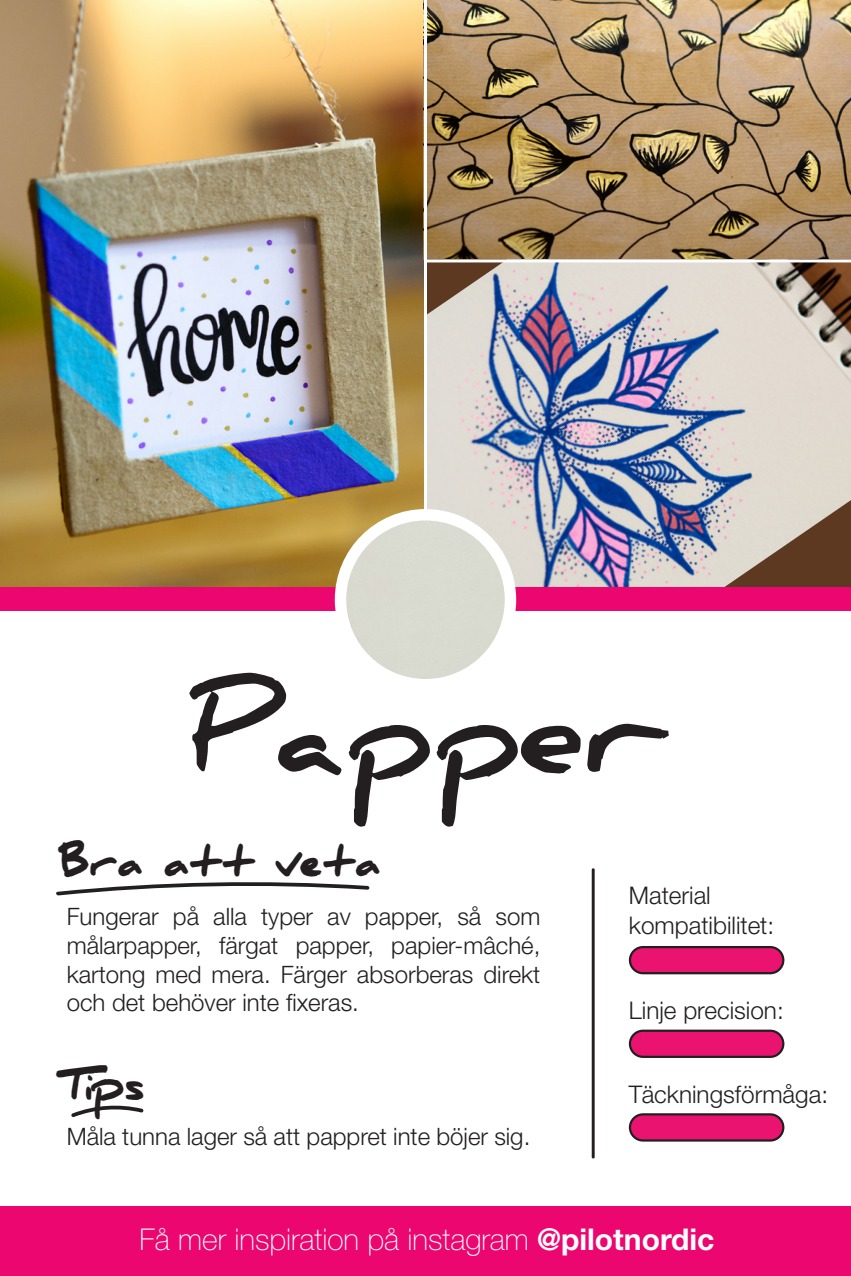
<style>
.page{position:relative;width:851px;height:1276px;background:#fff}
.page>*{position:absolute;margin:0;border:0;box-sizing:border-box;transform-origin:0 0}
.t1{font:700 126px "Daniel";color:#231f20}
.t2{font:900 39.6px "Daniel";color:#231f20}
.t3{font:100 30px "Helvetica Neue LT Std";color:#fff}
.t4{font:300 24.3px "Helvetica Neue LT Std";color:#231f20}
.t5{font:300 24px/28.8px "Helvetica Neue LT Std";color:#231f20;text-align:justify}
.s1{font-weight:700}
</style>
<div class="page">
<img style="left:0;top:0;width:424px;height:587px">
<img style="left:427px;top:0;width:423px;height:259px">
<img style="left:427px;top:262px;width:423px;height:325px">
<div style="left:0;top:587px;width:850px;height:23px;background:#ec066f"></div>
<div style="left:335px;top:509px;width:181px;height:181px;background:#fff;border-radius:50%"></div>
<div style="left:346px;top:520px;width:158px;height:159px;background:#d9dbd0;border-radius:79px"></div>
<div style="left:0;top:1206px;width:850px;height:70px;background:#ec066f"></div>
<svg style="left:591px;top:868px;width:3px;height:291px"></svg>
<div style="left:630px;top:1114px;width:153px;height:26px;background:#ea1470;border-radius:13px"></div>
<div style="left:628px;top:1113px;width:156px;height:28px;border:2px solid #231f20;border-radius:13px"></div>
<div style="left:630px;top:1030px;width:153px;height:27px;background:#ea1470;border-radius:13px"></div>
<div style="left:628px;top:1029px;width:156px;height:29px;border:2px solid #231f20;border-radius:13px"></div>
<div style="left:630px;top:947px;width:153px;height:26px;background:#ea1470;border-radius:13px"></div>
<div style="left:628px;top:946px;width:156px;height:28px;border:2px solid #231f20;border-radius:13px"></div>
<svg style="left:56px;top:882px;width:314px;height:13px"></svg>
<svg style="left:71px;top:1105px;width:73px;height:13px"></svg>
<p class="t1" style="left:187px;top:654px;width:479px">Papper</p>
<p class="t2" style="left:59px;top:839px;width:323px">Bra att veta</p>
<p class="t5" style="left:67px;top:901px;width:475px">Fungerar på alla typer av papper, så som målarpapper, färgat papper, papier-mâché, kartong med mera. Färger absorberas direkt och det behöver inte fixeras.</p>
<p class="t2" style="left:59px;top:1063px;width:87px">Tips</p>
<p class="t5" style="left:67px;top:1121px;width:465px">Måla tunna lager så att pappret inte böjer sig.</p>
<p class="t4" style="left:628px;top:881px;width:83px">Material</p>
<p class="t4" style="left:628px;top:910px;width:147px">kompatibilitet:</p>
<p class="t4" style="left:628px;top:996px;width:156px">Linje precision:</p>
<p class="t4" style="left:628px;top:1079px;width:201px">Täckningsförmåga:</p>
<p class="t3" style="left:139px;top:1222px;width:576px">Få mer inspiration på instagram <span class="s1">@pilotnordic</span></p>
</div>
